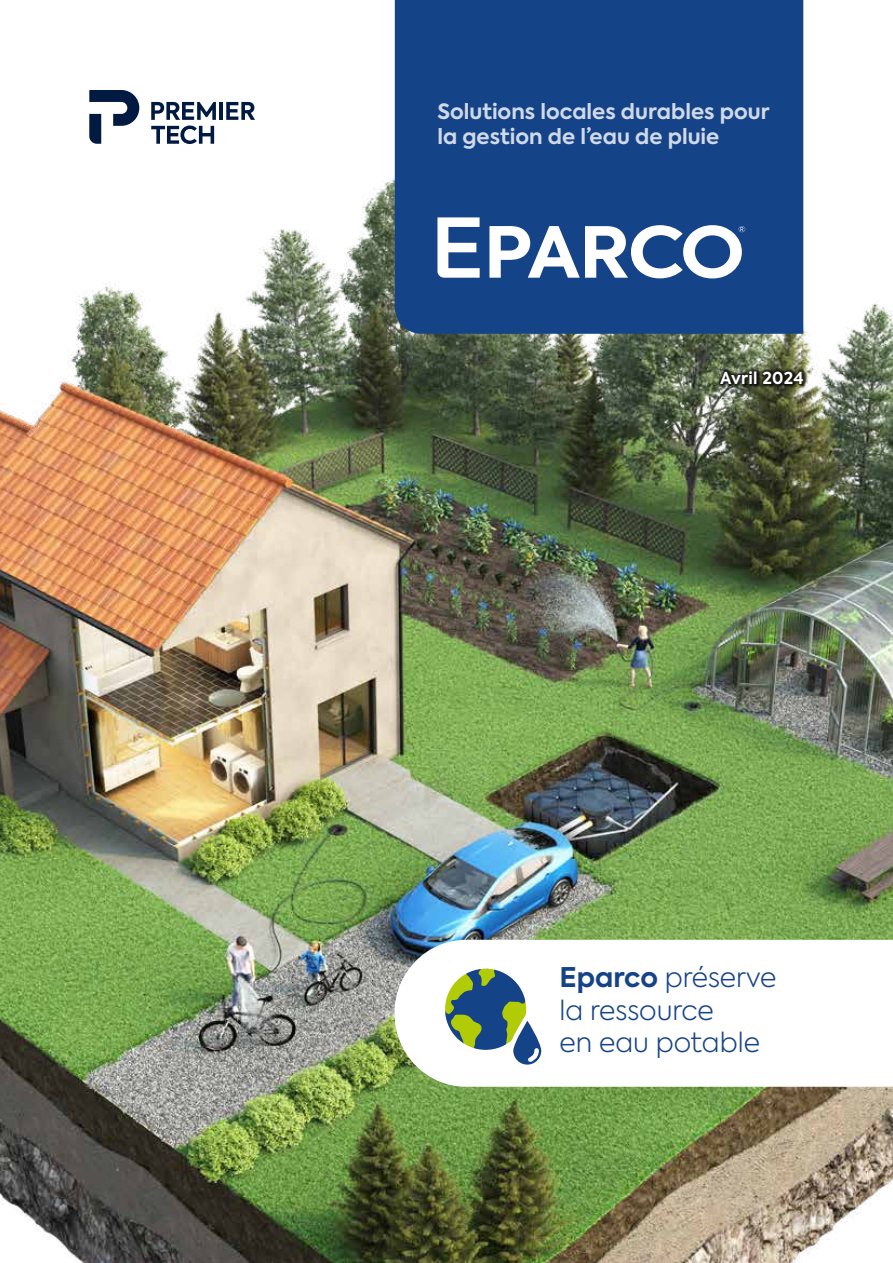
<style>
.page{position:relative;width:893px;height:1263px;background:#fff}
.page>*{position:absolute;margin:0;border:0;box-sizing:border-box;transform-origin:0 0}
.t1{font:300 27px/32.4px "Axiforma";color:#154388}
.t2{font:700 21px/25.2px "Axiforma";color:#d0d9e7}
.t3{font:700 16.5px "Axiforma";letter-spacing:.02em;color:#fff}
.s1{font-weight:700}
</style>
<div class="page">
<img style="left:0;top:171px;width:893px;height:1092px">
<hr style="left:219px;top:102px;width:4px;height:18px;background:#001a41">
<svg style="left:226px;top:102px;width:29px;height:18px"></svg>
<svg style="left:151px;top:102px;width:65px;height:18px"></svg>
<svg style="left:89px;top:90px;width:50px;height:54px"></svg>
<svg style="left:151px;top:126px;width:63px;height:18px"></svg>
<div style="left:716px;top:368px;width:91px;height:20px;background:#000;opacity:.75"></div>
<div style="left:395px;top:0;width:408px;height:334px;background:#154388"></div>
<svg style="left:394px;top:940px;width:499px;height:147px"></svg>
<svg style="left:443px;top:966px;width:105px;height:105px"></svg>
<svg style="left:437px;top:217px;width:43px;height:61px"></svg>
<svg style="left:489px;top:225px;width:256px;height:53px"></svg>
<p class="t2" style="left:437px;top:99px;width:334px">Solutions locales durables pour la gestion de l’eau de pluie</p>
<p class="t3" style="left:720px;top:367px;width:85px">Avril 2024</p>
<p class="t1" style="left:560px;top:961px;width:218px"><span class="s1">Eparco</span> préserve la ressource<br>en eau potable</p>
</div>
